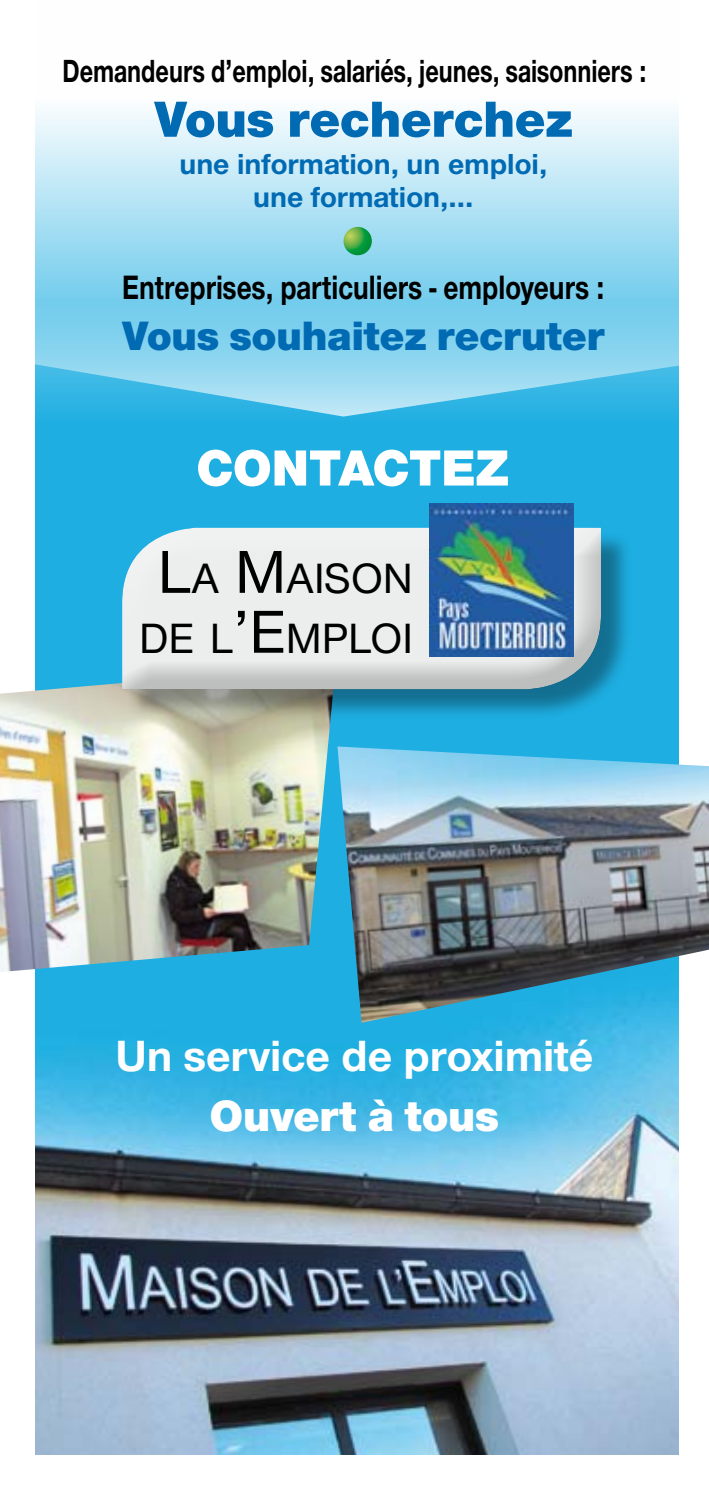
<style>
.page{position:relative;width:709px;height:1489px;background:#fff}
.page>*{position:absolute;margin:0;border:0;box-sizing:border-box;transform-origin:0 0}
.t1{font:900 52.5px "Nimbus Sans Novus T";color:#006ab3}
.t2{font:900 52.5px "Nimbus Sans Novus T";color:#fff}
.t3{font:700 45.25px "Nimbus Sans Novus T";color:#fff}
.t4{font:900 45.25px "Nimbus Sans Novus T";color:#fff}
.t5{font:500 44px/59.8px "Nimbus Sans Novus T";color:#000;text-align:center}
.t6{font:900 42.5px "Nimbus Sans Novus T";color:#006ab3}
.t7{font:700 35px "Nimbus Sans Novus T";color:#000;scale:.8 1}
.t8{font:700 33.25px "Nimbus Sans Novus T";color:#000;scale:.75 1}
.t9{font:700 30px/32.5px "Nimbus Sans Novus T";color:#006ab3;text-align:center}
.s1{font-size:62.75px}
</style>
<div class="page">
<img style="left:35px;top:416px;width:644px;height:1038px">
<img style="left:337px;top:746px;width:372px;height:276px">
<img style="left:0;top:664px;width:336px;height:308px">
<svg style="left:35px;top:111px;width:644px;height:305px;background:#9cdbf1"></svg>
<div style="left:126px;top:531px;width:506px;height:189px;background:#000;opacity:.36"></div>
<div style="left:119px;top:528px;width:482px;height:164px;background:#000;opacity:.2"></div>
<img style="left:429px;top:503px;width:144px;height:153px">
<svg style="left:343px;top:227px;width:29px;height:28px"></svg>
<p class="t8" style="left:63px;top:51px;width:780px">Demandeurs d’emploi, salariés, jeunes, saisonniers :</p>
<h1 class="t1" style="left:154px;top:88px;width:419px">Vous recherchez</h1>
<p class="t9" style="left:179px;top:147px;width:369px">une information, un emploi, une formation,…</p>
<p class="t7" style="left:122px;top:267px;width:604px">Entreprises, particuliers - employeurs :</p>
<p class="t6" style="left:122px;top:311px;width:484px">Vous souhaitez recruter</p>
<h1 class="t2" style="left:196px;top:437px;width:314px">CONTACTEZ</h1>
<h3 class="t5" style="left:139px;top:547px;width:275px"><span class="s1">L</span>A <span class="s1">M</span>AISON<br>DE L<span class="s1">’E</span>MPLOI</h3>
<h2 class="t3" style="left:116px;top:1028px;width:479px">Un service de proximité</h2>
<h2 class="t4" style="left:210px;top:1089px;width:290px">Ouvert à tous</h2>
</div>
